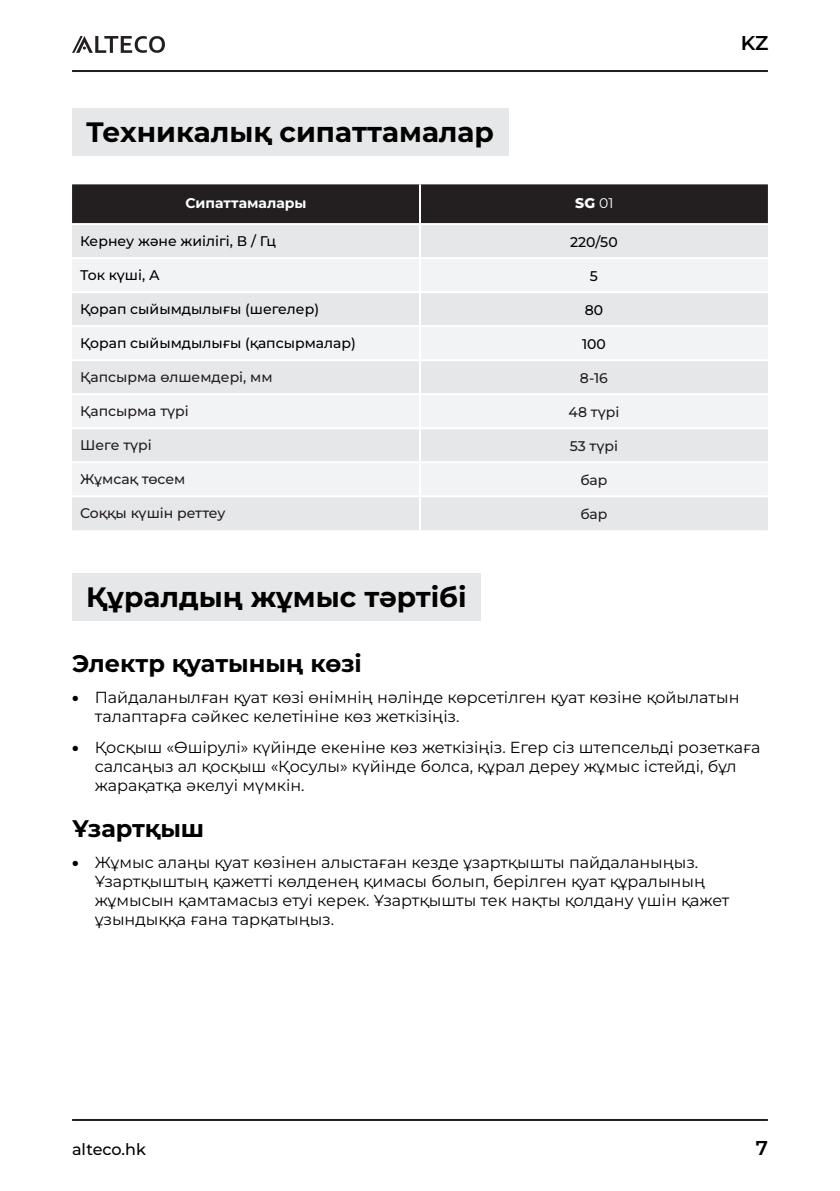
<style>
.page{position:relative;width:840px;height:1191px;background:#fff}
.page>*{position:absolute;margin:0;border:0;box-sizing:border-box;transform-origin:0 0}
.t1{font:700 28px "Montserrat";color:#000}
.t2{font:700 24px "Montserrat";color:#000}
.t3{font:600 20px "Montserrat";color:#000}
.t4{font:16px/19.2px "Montserrat";color:#000}
.t5{font:500 16px "Montserrat";color:#000}
.t6{font:500 14px "Montserrat";color:#000}
.t7{font:500 14px "Montserrat";color:#231f20}
.t8{font:700 14px "Montserrat";color:#fff}
.t9{font:800 14px "Montserrat";color:#fff}
.s1{font-weight:400}
.s2{font-weight:900}
</style>
<div class="page">
<hr style="left:72px;top:70px;width:695px;height:2px;background:#231f20">
<hr style="left:72px;top:1119px;width:695px;height:2px;background:#231f20">
<svg style="left:72px;top:36px;width:93px;height:17px"></svg>
<div style="left:72px;top:184px;width:695px;height:39px;background:#231f20"></div>
<div style="left:72px;top:225px;width:695px;height:305px;background:#e6e7e9"></div>
<svg style="left:72px;top:259px;width:695px;height:236px;fill:#f2f3f4"></svg>
<hr style="left:419px;top:184px;width:2px;height:39px;background:#fff">
<hr style="left:419px;top:225px;width:2px;height:32px;background:#fff">
<hr style="left:72px;top:257px;width:348px;height:2px;background:#fff">
<hr style="left:420px;top:257px;width:347px;height:2px;background:#fff">
<hr style="left:419px;top:259px;width:2px;height:32px;background:#fff">
<hr style="left:72px;top:291px;width:348px;height:2px;background:#fff">
<hr style="left:420px;top:291px;width:347px;height:2px;background:#fff">
<hr style="left:419px;top:293px;width:2px;height:32px;background:#fff">
<hr style="left:72px;top:325px;width:348px;height:2px;background:#fff">
<hr style="left:420px;top:325px;width:347px;height:2px;background:#fff">
<hr style="left:419px;top:327px;width:2px;height:32px;background:#fff">
<hr style="left:72px;top:359px;width:348px;height:2px;background:#fff">
<hr style="left:420px;top:359px;width:347px;height:2px;background:#fff">
<hr style="left:419px;top:361px;width:2px;height:32px;background:#fff">
<hr style="left:72px;top:393px;width:348px;height:2px;background:#fff">
<hr style="left:420px;top:393px;width:347px;height:2px;background:#fff">
<hr style="left:419px;top:395px;width:2px;height:32px;background:#fff">
<hr style="left:72px;top:427px;width:348px;height:2px;background:#fff">
<hr style="left:420px;top:427px;width:347px;height:2px;background:#fff">
<hr style="left:419px;top:429px;width:2px;height:32px;background:#fff">
<hr style="left:72px;top:461px;width:348px;height:2px;background:#fff">
<hr style="left:420px;top:461px;width:347px;height:2px;background:#fff">
<hr style="left:419px;top:463px;width:2px;height:32px;background:#fff">
<hr style="left:72px;top:495px;width:348px;height:2px;background:#fff">
<hr style="left:420px;top:495px;width:347px;height:2px;background:#fff">
<hr style="left:419px;top:497px;width:2px;height:33px;background:#fff">
<div style="left:72px;top:108px;width:436px;height:48px;background:#e6e7e9"></div>
<div style="left:72px;top:573px;width:408px;height:48px;background:#e6e7e9"></div>
<h1 class="t1" style="left:86px;top:113px;width:409px">Техникалық сипаттамалар</h1>
<p class="t8" style="left:185px;top:194px;width:123px">Сипаттамалары</p>
<p class="t9" style="left:575px;top:194px;width:40px">SG <span class="s1">01</span></p>
<p class="t6" style="left:80px;top:231px;width:197px">Кернеу және жиілігі, В / Гц</p>
<p class="t6" style="left:570px;top:232px;width:49px">220/50</p>
<p class="t6" style="left:80px;top:265px;width:81px">Ток күші, А</p>
<p class="t6" style="left:589px;top:266px;width:10px">5</p>
<p class="t6" style="left:80px;top:299px;width:240px">Қорап сыйымдылығы (шегелер)</p>
<p class="t6" style="left:584px;top:300px;width:20px">80</p>
<p class="t6" style="left:80px;top:333px;width:277px">Қорап сыйымдылығы (қапсырмалар)</p>
<p class="t6" style="left:581px;top:334px;width:25px">100</p>
<p class="t7" style="left:80px;top:367px;width:194px">Қапсырма өлшемдері, мм</p>
<p class="t7" style="left:579px;top:368px;width:29px">8-16</p>
<p class="t7" style="left:80px;top:401px;width:110px">Қапсырма түрі</p>
<p class="t7" style="left:568px;top:402px;width:52px">48 түрі</p>
<p class="t7" style="left:80px;top:435px;width:73px">Шеге түрі</p>
<p class="t7" style="left:569px;top:436px;width:50px">53 түрі</p>
<p class="t7" style="left:80px;top:469px;width:107px">Жұмсақ төсем</p>
<p class="t7" style="left:580px;top:470px;width:29px">бар</p>
<p class="t7" style="left:80px;top:503px;width:147px">Соққы күшін реттеу</p>
<p class="t7" style="left:580px;top:504px;width:29px">бар</p>
<h1 class="t1" style="left:86px;top:578px;width:381px">Құралдың жұмыс тәртібі</h1>
<p class="t3" style="left:740px;top:30px;width:29px">KZ</p>
<h2 class="t2" style="left:72px;top:648px;width:291px">Электр қуатының көзі</h2>
<p class="t4" style="left:95px;top:687px;width:646px;text-indent:-23px"><span class="s2">•</span> Пайдаланылған қуат көзі өнімнің нәлінде көрсетілген қуат көзіне қойылатын талаптарға сәйкес келетініне көз жеткізіңіз.</p>
<p class="t4" style="left:95px;top:737px;width:667px;text-indent:-23px"><span class="s2">•</span> Қосқыш «Өшірулі» күйінде екеніне көз жеткізіңіз. Егер сіз штепсельді розеткаға салсаңыз ал қосқыш «Қосулы» күйінде болса, құрал дереу жұмыс істейді, бұл жарақатқа әкелуі мүмкін.</p>
<h2 class="t2" style="left:72px;top:812px;width:134px">Ұзартқыш</h2>
<p class="t4" style="left:95px;top:852px;width:636px;text-indent:-23px"><span class="s2">•</span> Жұмыс алаңы қуат көзінен алыстаған кезде ұзартқышты пайдаланыңыз.<br>Ұзартқыштың қажетті көлденең қимасы болып, берілген қуат құралының жұмысын қамтамасыз етуі керек. Ұзартқышты тек нақты қолдану үшін қажет ұзындыққа ғана тарқатыңыз.</p>
<p class="t5" style="left:72px;top:1138px;width:75px">alteco.hk</p>
<p class="t3" style="left:755px;top:1134px;width:14px">7</p>
</div>
